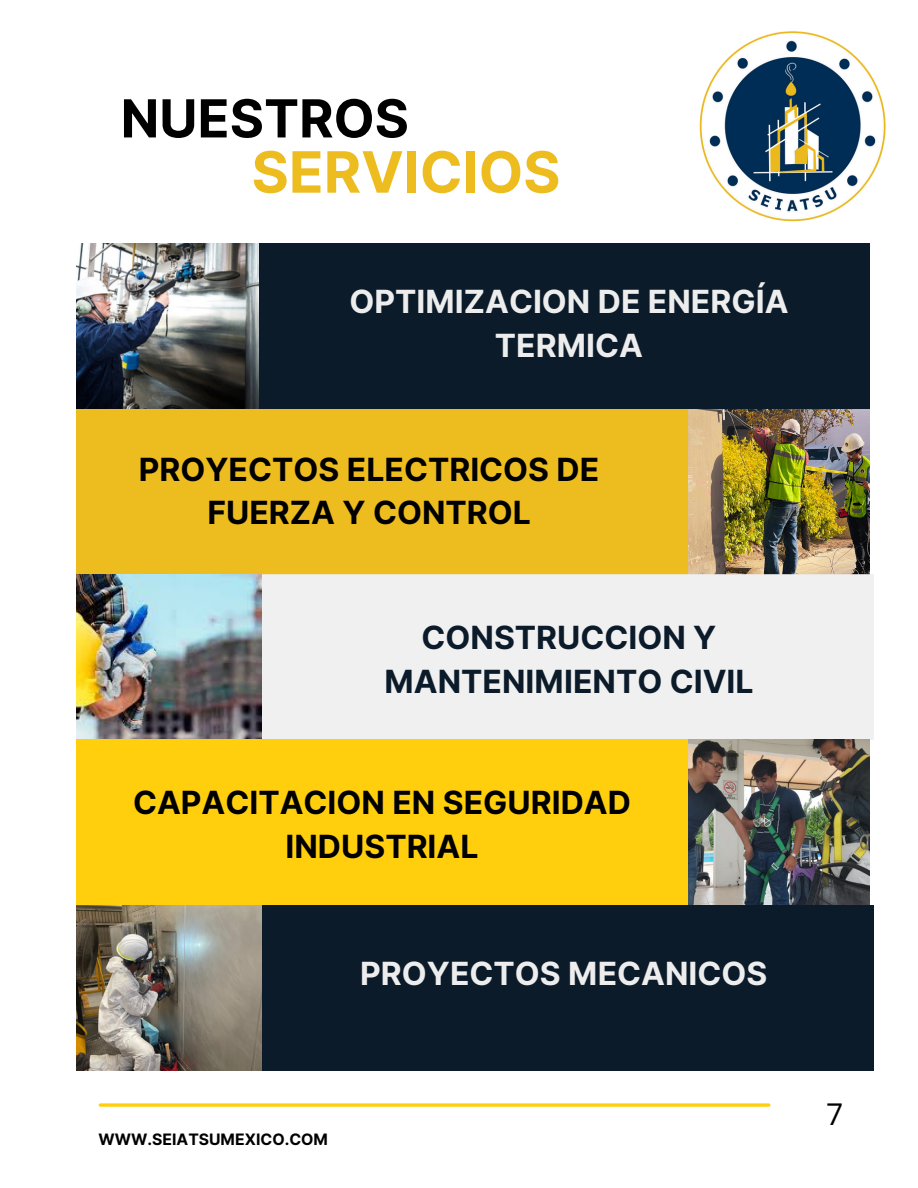
<style>
.page{position:relative;width:918px;height:1188px;background:#fff}
.page>*{position:absolute;margin:0;border:0;box-sizing:border-box;transform-origin:0 0}
.t1{font:700 57px "Inter";color:#edbc1f}
.t2{font:700 52.5px "Inter";color:#000}
.t3{font:700 31.95px/43.8px "Inter";color:#000;text-align:center}
.t4{font:700 31.95px/43.8px "Inter";color:#ededed;text-align:center}
.t5{font:700 31.95px/43.8px "Inter";color:#0b1b2a;text-align:center}
.t6{font:30px "Open Sans";color:#000}
.t7{font:700 15.75px "Inter";color:#000}
</style>
<div class="page">
<div style="left:258px;top:244px;width:612px;height:165px;background:#0b1b2a"></div>
<img style="left:76px;top:244px;width:183px;height:165px">
<img style="left:667px;top:31px;width:219px;height:213px">
<img style="left:688px;top:409px;width:181px;height:165px">
<div style="left:76px;top:409px;width:612px;height:165px;background:#edbc1f"></div>
<img style="left:76px;top:574px;width:186px;height:166px">
<div style="left:262px;top:574px;width:612px;height:166px;background:#ededed"></div>
<img style="left:688px;top:740px;width:181px;height:165px">
<div style="left:76px;top:740px;width:612px;height:165px;background:#ffcf0d"></div>
<img style="left:76px;top:905px;width:186px;height:165px">
<div style="left:262px;top:905px;width:612px;height:165px;background:#0b1b2a"></div>
<svg style="left:100px;top:1103px;width:669px;height:4px;background:#ffd632"></svg>
<p class="t2" style="left:121px;top:87px;width:290px">NUESTROS</p>
<h1 class="t1" style="left:252px;top:138px;width:310px">SERVICIOS</h1>
<h1 class="t4" style="left:349px;top:279px;width:441px">OPTIMIZACION DE ENERGÍA<br>TERMICA</h1>
<p class="t3" style="left:139px;top:447px;width:462px">PROYECTOS ELECTRICOS DE<br>FUERZA Y CONTROL</p>
<h2 class="t5" style="left:384px;top:615px;width:371px">CONSTRUCCION Y<br>MANTENIMIENTO CIVIL</h2>
<h2 class="t3" style="left:133px;top:781px;width:500px">CAPACITACION EN SEGURIDAD<br>INDUSTRIAL</h2>
<p class="t4" style="left:360px;top:952px;width:409px">PROYECTOS MECANICOS</p>
<p class="t7" style="left:99px;top:1130px;width:231px">WWW.SEIATSUMEXICO.COM</p>
<p class="t6" style="left:826px;top:1093px;width:19px">7</p>
</div>
